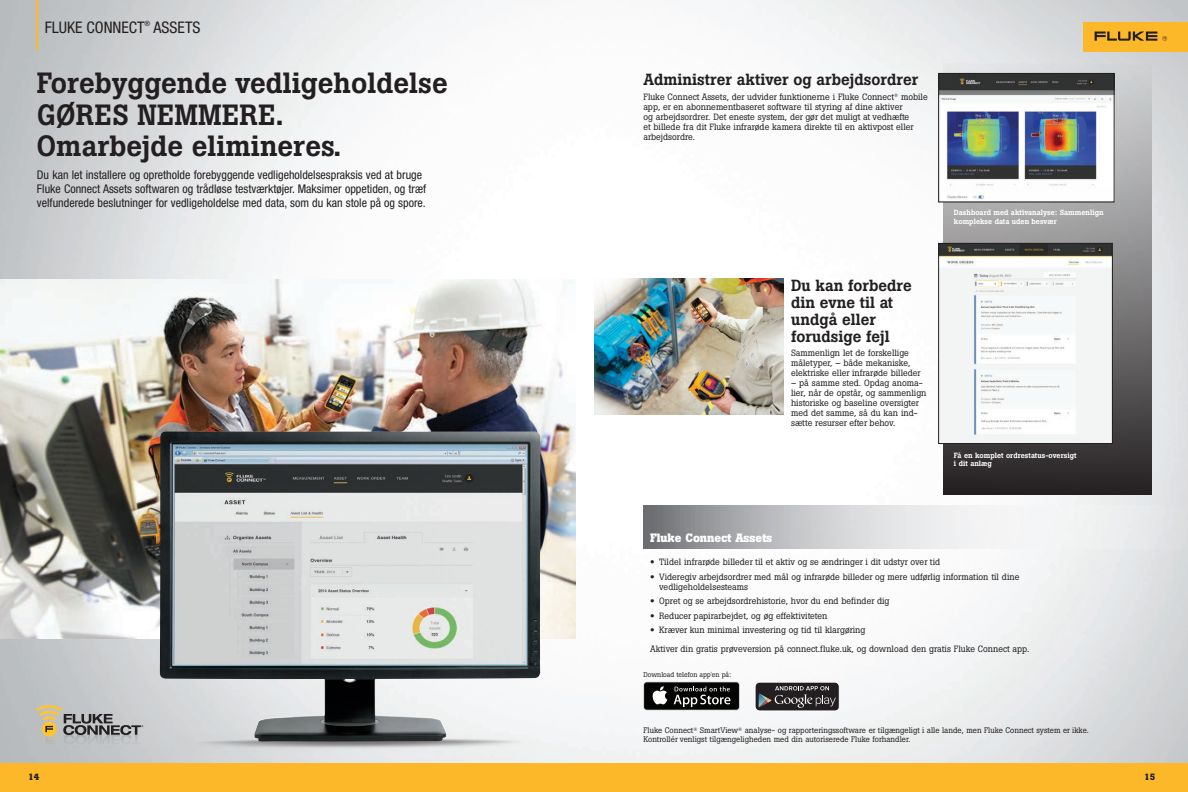
<style>
.page{position:relative;width:1188px;height:792px;background:#fff}
.page>*{position:absolute;margin:0;border:0;box-sizing:border-box;transform-origin:0 0}
.t1{font:500 29px/31.5px "Boton Pro";color:#231f20}
.t2{font:500 16px/17px "Boton Pro";color:#231f20}
.t3{font:condensed 16px "Helvetica Neue LT Pro";color:#231f20}
.t4{font:condensed 12px/14px "Helvetica Neue LT Pro";color:#231f20}
.t5{font:700 12px "Boton Pro";color:#fff}
.t6{font:9px/10px "Boton Pro";color:#231f20}
.t7{font:700 9px "Boton Pro";color:#231f20}
.t8{font:8px/9px "Boton Pro";color:#231f20}
.t9{font:500 7.5px/8.5px "Boton Pro";color:#fff}
.t10{font:7px "Boton Pro";color:#231f20}
.s1{font-family:"Helvetica Neue LT Std";font-weight:700;font-stretch:expanded}
</style>
<div class="page">
<img style="left:0;top:0;width:1188px;height:763px">
<div style="left:1083px;top:22px;width:105px;height:30px;background:#fcb828"></div>
<svg style="left:1095px;top:32px;width:72px;height:9px"></svg>
<div style="left:0;top:763px;width:1188px;height:29px;background:#fcb828"></div>
<img style="left:0;top:279px;width:576px;height:360px">
<hr style="left:36px;top:0;width:2px;height:50px;background:#fcb828">
<div style="left:755px;top:682px;width:84px;height:29px;background:#231f20;border-radius:5px"></div>
<div style="left:755px;top:682px;width:85px;height:29px;border:1px solid #fff;border-radius:5px"></div>
<svg style="left:759px;top:686px;width:77px;height:22px"></svg>
<div style="left:644px;top:682px;width:95px;height:28px;background:#040503;border-radius:3px"></div>
<svg style="left:652px;top:686px;width:15px;height:18px"></svg>
<svg style="left:674px;top:686px;width:56px;height:21px"></svg>
<svg style="left:36px;top:705px;width:108px;height:58px;background:#b2b1ac"></svg>
<svg style="left:644px;top:505px;width:544px;height:44px"></svg>
<svg style="left:944px;top:63px;width:208px;height:432px;background:#777576"></svg>
<img style="left:594px;top:279px;width:189px;height:136px">
<img style="left:940px;top:75px;width:172px;height:125px">
<div style="left:938px;top:73px;width:176px;height:129px;border:1px solid #231f20"></div>
<img style="left:940px;top:245px;width:171px;height:197px">
<div style="left:938px;top:243px;width:175px;height:201px;border:1px solid #231f20"></div>
<img style="left:170px;top:734px;width:373px;height:19px">
<img style="left:160px;top:431px;width:380px;height:311px">
<h2 class="t3" style="left:45px;top:18px;width:157px">FLUKE CONNECT<sup>®</sup> ASSETS</h2>
<h1 class="t1" style="left:37px;top:67px;width:412px">Forebyggende vedligeholdelse<br>GØRES NEMMERE.<br>Omarbejde elimineres.</h1>
<p class="t4" style="left:37px;top:168px;width:391px">Du kan let installere og opretholde forebyggende vedligeholdelsespraksis ved at bruge<br>Fluke Connect Assets softwaren og trådløse testværktøjer. Maksimer oppetiden, og træf velfunderede beslutninger for vedligeholdelse med data, som du kan stole på og spore.</p>
<h2 class="t2" style="left:644px;top:71px;width:277px">Administrer aktiver og arbejdsordrer</h2>
<p class="t6" style="left:644px;top:92px;width:286px">Fluke Connect Assets, der udvider funktionerne i Fluke Connect<sup>®</sup> mobile app, er en abonnementbaseret software til styring af dine aktiver<br>og arbejdsordrer. Det eneste system, der gør det muligt at vedhæfte<br>et billede fra dit Fluke infrarøde kamera direkte til en aktivpost eller arbejdsordre.</p>
<h2 class="t2" style="left:791px;top:277px;width:122px">Du kan forbedre din evne til at undgå eller forudsige fejl</h2>
<p class="t6" style="left:791px;top:348px;width:131px">Sammenlign let de forskellige måletyper, – både mekaniske, elektriske eller infrarøde billeder</p>
<p class="t6" style="left:791px;top:378px;width:137px">– på samme sted. Opdag anoma&shy;lier, når de opstår, og sammenlign historiske og baseline oversigter med det samme, så du kan ind&shy;sætte resurser efter behov.</p>
<p class="t9" style="left:954px;top:209px;width:151px">Dashboard med aktivanalyse: Sammenlign komplekse data uden besvær</p>
<p class="t9" style="left:954px;top:451px;width:124px">Få en komplet ordrestatus-oversigt i dit anlæg</p>
<h3 class="t5" style="left:650px;top:530px;width:124px">Fluke Connect Assets</h3>
<p class="t6" style="left:650px;top:557px;width:292px"><span class="s1">•</span> Tildel infrarøde billeder til et aktiv og se ændringer i dit udstyr over tid</p>
<p class="t6" style="left:659px;top:572px;width:362px;text-indent:-9px"><span class="s1">•</span> Videregiv arbejdsordrer med mål og infrarøde billeder og mere udførlig information til dine vedligeholdelsesteams</p>
<p class="t6" style="left:650px;top:596px;width:241px"><span class="s1">•</span> Opret og se arbejdsordrehistorie, hvor du end befinder dig</p>
<p class="t6" style="left:650px;top:611px;width:179px"><span class="s1">•</span> Reducer papirarbejdet, og øg effektiviteten</p>
<p class="t6" style="left:650px;top:621px;width:381px;line-height:19px"><span class="s1">•</span> Kræver kun minimal investering og tid til klargøring<br>Aktiver din gratis prøveversion på connect.fluke.uk, og download den gratis Fluke Connect app.</p>
<p class="t10" style="left:644px;top:670px;width:89px">Download telefon app'en på:</p>
<p class="t8" style="left:643px;top:726px;width:447px">Fluke Connect<sup>®</sup> SmartView<sup>®</sup> analyse- og rapporteringssoftware er tilgængeligt i alle lande, men Fluke Connect system er ikke.<br>Kontrollér venligst tilgængeligheden med din autoriserede Fluke forhandler.</p>
<p class="t7" style="left:28px;top:771px;width:13px">14</p>
<p class="t7" style="left:1144px;top:771px;width:13px">15</p>
</div>
